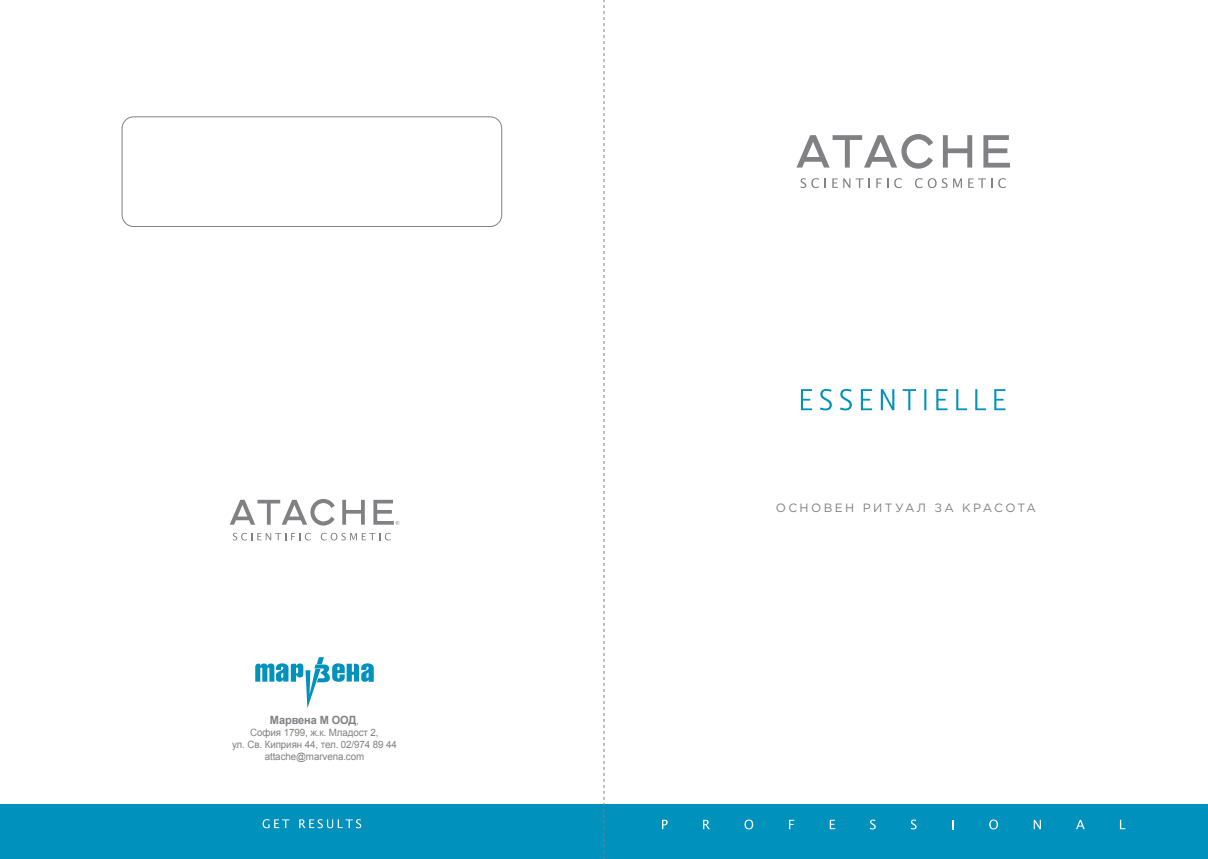
<style>
.page{position:relative;width:1208px;height:859px;background:#fff}
.page>*{position:absolute;margin:0;border:0;box-sizing:border-box;transform-origin:0 0}
.t1{font:12px "Gotham Pro";letter-spacing:.2em;color:#818084}
.t2{font:700 11.3px "Arial";letter-spacing:-.01em;color:#818084}
.t3{font:10.1px/12.1px "Arial";letter-spacing:-.01em;color:#818084;text-align:center}
.s1{font-weight:400;font-size:10.1px}
</style>
<div class="page">
<div style="left:0;top:805px;width:1208px;height:54px;background:#0091bc"></div>
<svg style="left:262px;top:819px;width:27px;height:9px"></svg>
<svg style="left:299px;top:819px;width:62px;height:9px"></svg>
<svg style="left:662px;top:820px;width:5px;height:9px"></svg>
<svg style="left:703px;top:820px;width:7px;height:9px"></svg>
<svg style="left:744px;top:819px;width:9px;height:10px"></svg>
<svg style="left:789px;top:820px;width:5px;height:9px"></svg>
<svg style="left:829px;top:820px;width:6px;height:9px"></svg>
<svg style="left:870px;top:819px;width:5px;height:10px"></svg>
<svg style="left:911px;top:819px;width:5px;height:10px"></svg>
<svg style="left:989px;top:819px;width:9px;height:10px"></svg>
<svg style="left:1033px;top:820px;width:8px;height:9px"></svg>
<svg style="left:1076px;top:820px;width:8px;height:9px"></svg>
<svg style="left:1120px;top:820px;width:5px;height:9px"></svg>
<svg style="left:800px;top:178px;width:26px;height:10px"></svg>
<svg style="left:832px;top:178px;width:38px;height:10px"></svg>
<svg style="left:876px;top:178px;width:5px;height:10px"></svg>
<svg style="left:894px;top:178px;width:8px;height:10px"></svg>
<svg style="left:915px;top:178px;width:32px;height:10px"></svg>
<svg style="left:953px;top:178px;width:9px;height:10px"></svg>
<svg style="left:968px;top:178px;width:24px;height:10px"></svg>
<svg style="left:998px;top:178px;width:8px;height:10px"></svg>
<svg style="left:796px;top:134px;width:137px;height:35px"></svg>
<svg style="left:943px;top:135px;width:29px;height:33px"></svg>
<svg style="left:983px;top:135px;width:27px;height:33px"></svg>
<div style="left:122px;top:117px;width:380px;height:110px;border:1px solid #818084;border-radius:12px"></div>
<svg style="left:230px;top:499px;width:105px;height:27px"></svg>
<svg style="left:342px;top:500px;width:23px;height:25px"></svg>
<svg style="left:233px;top:533px;width:78px;height:7px"></svg>
<svg style="left:321px;top:533px;width:70px;height:7px"></svg>
<svg style="left:373px;top:500px;width:26px;height:25px"></svg>
<svg style="left:255px;top:657px;width:119px;height:51px"></svg>
<svg style="left:604px;top:0;width:1px;height:859px"></svg>
<svg style="left:801px;top:389px;width:11px;height:21px"></svg>
<svg style="left:820px;top:389px;width:12px;height:21px"></svg>
<svg style="left:840px;top:389px;width:12px;height:21px"></svg>
<svg style="left:861px;top:389px;width:11px;height:21px"></svg>
<svg style="left:881px;top:389px;width:13px;height:21px"></svg>
<svg style="left:902px;top:389px;width:14px;height:21px"></svg>
<hr style="left:924px;top:389px;width:2px;height:21px;background:#0091bc">
<svg style="left:936px;top:389px;width:11px;height:21px"></svg>
<svg style="left:956px;top:389px;width:11px;height:21px"></svg>
<svg style="left:975px;top:389px;width:11px;height:21px"></svg>
<svg style="left:994px;top:389px;width:11px;height:21px"></svg>
<p class="t2" style="left:270px;top:712px;width:91px">Марвена М ООД<span class="s1">,</span></p>
<p class="t3" style="left:232px;top:726px;width:166px">София 1799, ж.к. Младост 2,<br>ул. Св. Киприян 44, тел. 02/974 89 44 attache@marvena.com</p>
<p class="t1" style="left:776px;top:501px;width:262px">ОСНОВЕН РИТУАЛ ЗА КРАСОТА</p>
</div>
